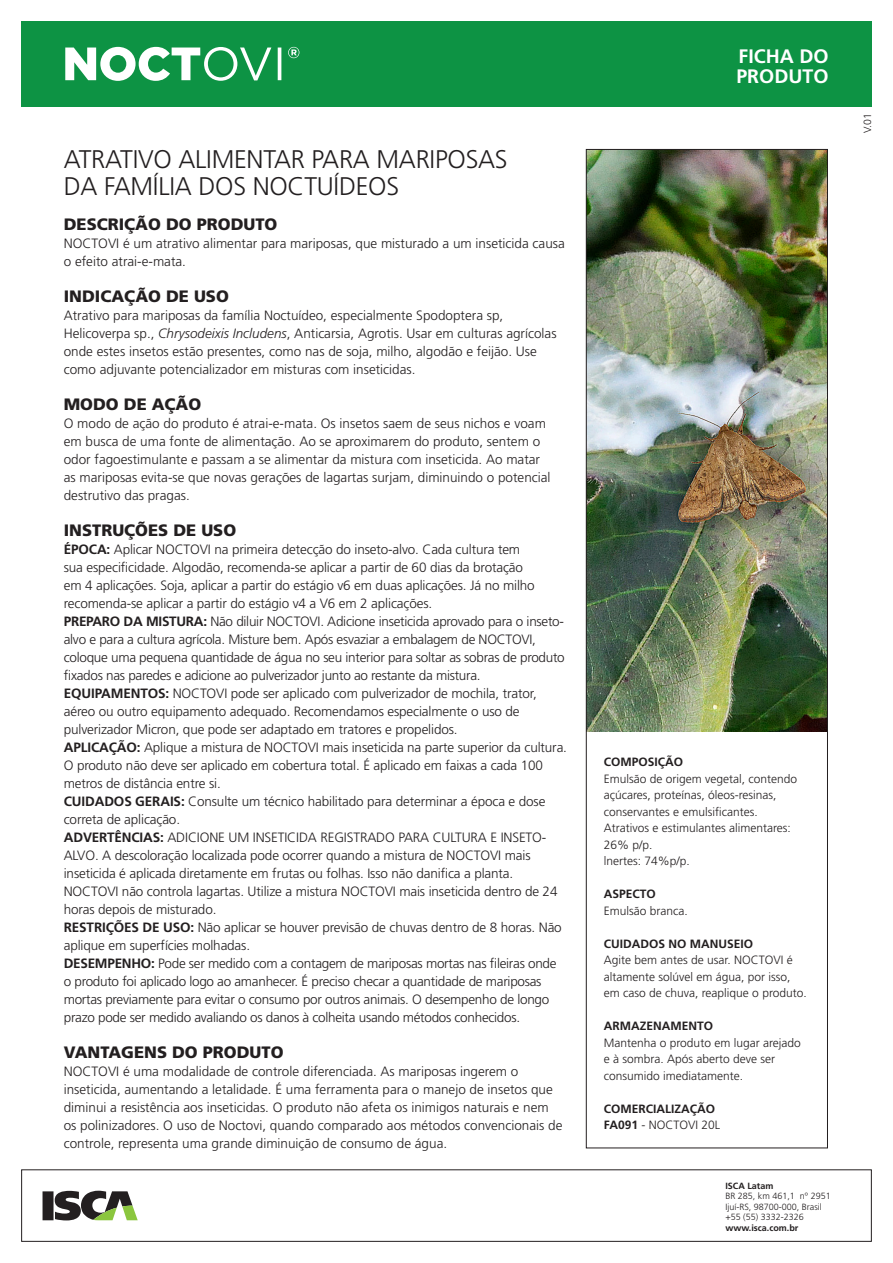
<style>
.page{position:relative;width:893px;height:1263px;background:#fff}
.page>*{position:absolute;margin:0;border:0;box-sizing:border-box;transform-origin:0 0}
.t1{font:300 25.5px/27px "Frutiger LT Std";letter-spacing:-.01em;color:#231f20}
.t2{font:700 19.5px/19.5px "Frutiger LT Std";color:#fff}
.t3{font:900 16.5px "Frutiger LT Std";color:#231f20}
.t4{font:300 13.5px/18px "Frutiger LT Std";letter-spacing:-.01em;color:#231f20}
.t5{font:300 12px/16.5px "Frutiger LT Std";color:#231f20}
.t6{font:700 12px "Frutiger LT Std";color:#231f20}
.t7{font:300 10.5px "Frutiger LT Std";color:#231f20}
.t8{font:300 9px "Frutiger LT Std";color:#231f20}
.t9{font:700 9px "Frutiger LT Std";color:#231f20}
.s1{font-style:italic}
.s2{font-weight:700}
</style>
<div class="page">
<img style="left:588px;top:151px;width:238px;height:580px">
<div style="left:586px;top:149px;width:242px;height:999px;border:1px solid #231f20"></div>
<div style="left:21px;top:21px;width:851px;height:85px;background:#0d9344"></div>
<div style="left:21px;top:1169px;width:851px;height:73px;border:1px solid #231f20"></div>
<svg style="left:288px;top:47px;width:11px;height:11px"></svg>
<svg style="left:65px;top:47px;width:216px;height:34px"></svg>
<svg style="left:43px;top:1191px;width:95px;height:29px"></svg>
<p class="t1" style="left:64px;top:146px;width:445px">ATRATIVO ALIMENTAR PARA MARIPOSAS<br>DA FAMÍLIA DOS NOCTUÍDEOS</p>
<p class="t3" style="left:64px;top:214px;width:215px">DESCRIÇÃO DO PRODUTO</p>
<p class="t4" style="left:64px;top:234px;width:503px">NOCTOVI é um atrativo alimentar para mariposas, que misturado a um inseticida causa o efeito atrai-e-mata.</p>
<p class="t3" style="left:64px;top:286px;width:167px">INDICAÇÃO DE USO</p>
<p class="t4" style="left:64px;top:306px;width:494px">Atrativo para mariposas da família Noctuídeo, especialmente Spodoptera sp, Helicoverpa sp., <span class="s1">Chrysodeixis Includens</span>, Anticarsia, Agrotis. Usar em culturas agrícolas onde estes insetos estão presentes, como nas de soja, milho, algodão e feijão. Use como adjuvante potencializador em misturas com inseticidas.</p>
<p class="t3" style="left:64px;top:394px;width:139px">MODO DE AÇÃO</p>
<p class="t4" style="left:64px;top:414px;width:488px">O modo de ação do produto é atrai-e-mata. Os insetos saem de seus nichos e voam em busca de uma fonte de alimentação. Ao se aproximarem do produto, sentem o odor fagoestimulante e passam a se alimentar da mistura com inseticida. Ao matar as mariposas evita-se que novas gerações de lagartas surjam, diminuindo o potencial destrutivo das pragas.</p>
<p class="t3" style="left:64px;top:520px;width:174px">INSTRUÇÕES DE USO</p>
<p class="t4" style="left:64px;top:540px;width:472px"><span class="s2">ÉPOCA:</span> Aplicar NOCTOVI na primeira detecção do inseto-alvo. Cada cultura tem sua especificidade. Algodão, recomenda-se aplicar a partir de 60 dias da brotação em 4 aplicações. Soja, aplicar a partir do estágio v6 em duas aplicações. Já no milho recomenda-se aplicar a partir do estágio v4 a V6 em 2 aplicações.</p>
<p class="t4" style="left:64px;top:612px;width:502px"><span class="s2">PREPARO DA MISTURA:</span> Não diluir NOCTOVI. Adicione inseticida aprovado para o inseto&shy;alvo e para a cultura agrícola. Misture bem. Após esvaziar a embalagem de NOCTOVI, coloque uma pequena quantidade de água no seu interior para soltar as sobras de produto fixados nas paredes e adicione ao pulverizador junto ao restante da mistura.</p>
<p class="t4" style="left:64px;top:684px;width:474px"><span class="s2">EQUIPAMENTOS:</span> NOCTOVI pode ser aplicado com pulverizador de mochila, trator, aéreo ou outro equipamento adequado. Recomendamos especialmente o uso de pulverizador Micron, que pode ser adaptado em tratores e propelidos.</p>
<p class="t4" style="left:64px;top:738px;width:505px"><span class="s2">APLICAÇÃO:</span> Aplique a mistura de NOCTOVI mais inseticida na parte superior da cultura.<br>O produto não deve ser aplicado em cobertura total. É aplicado em faixas a cada 100 metros de distância entre si.</p>
<p class="t4" style="left:64px;top:792px;width:483px"><span class="s2">CUIDADOS GERAIS:</span> Consulte um técnico habilitado para determinar a época e dose correta de aplicação.</p>
<p class="t4" style="left:64px;top:828px;width:495px"><span class="s2">ADVERTÊNCIAS:</span> ADICIONE UM INSETICIDA REGISTRADO PARA CULTURA E INSETO-ALVO. A descoloração localizada pode ocorrer quando a mistura de NOCTOVI mais inseticida é aplicada diretamente em frutas ou folhas. Isso não danifica a planta.<br>NOCTOVI não controla lagartas. Utilize a mistura NOCTOVI mais inseticida dentro de 24 horas depois de misturado.</p>
<p class="t4" style="left:64px;top:918px;width:499px"><span class="s2">RESTRIÇÕES DE USO:</span> Não aplicar se houver previsão de chuvas dentro de 8 horas. Não aplique em superfícies molhadas.</p>
<p class="t4" style="left:64px;top:954px;width:494px"><span class="s2">DESEMPENHO:</span> Pode ser medido com a contagem de mariposas mortas nas fileiras onde o produto foi aplicado logo ao amanhecer. É preciso checar a quantidade de mariposas mortas previamente para evitar o consumo por outros animais. O desempenho de longo prazo pode ser medido avaliando os danos à colheita usando métodos conhecidos.</p>
<p class="t3" style="left:64px;top:1042px;width:221px">VANTAGENS DO PRODUTO</p>
<p class="t4" style="left:64px;top:1062px;width:500px">NOCTOVI é uma modalidade de controle diferenciada. As mariposas ingerem o inseticida, aumentando a letalidade. É uma ferramenta para o manejo de insetos que diminui a resistência aos inseticidas. O produto não afeta os inimigos naturais e nem os polinizadores. O uso de Noctovi, quando comparado aos métodos convencionais de controle, representa uma grande diminuição de consumo de água.</p>
<p class="t2" style="left:736px;top:47px;width:94px">FICHA DO<br>PRODUTO</p>
<p class="t7" style="left:861px;top:133px;width:21px;rotate:-90deg">V.01</p>
<p class="t6" style="left:604px;top:755px;width:81px">COMPOSIÇÃO</p>
<p class="t5" style="left:604px;top:770px;width:195px">Emulsão de origem vegetal, contendo</p>
<p class="t5" style="left:604px;top:787px;width:174px">açúcares, proteínas, óleos-resinas,</p>
<p class="t5" style="left:604px;top:803px;width:156px">conservantes e emulsificantes.</p>
<p class="t5" style="left:604px;top:820px;width:189px">Atrativos e estimulantes alimentares:<br>26% p/p.</p>
<p class="t5" style="left:604px;top:853px;width:88px">lnertes: 74%p/p.</p>
<p class="t6" style="left:604px;top:887px;width:54px">ASPECTO</p>
<p class="t5" style="left:604px;top:902px;width:86px">Emulsão branca.</p>
<p class="t6" style="left:604px;top:936px;width:151px">CUIDADOS NO MANUSEIO</p>
<p class="t5" style="left:604px;top:952px;width:190px">Agite bem antes de usar. NOCTOVI é</p>
<p class="t5" style="left:604px;top:968px;width:204px">altamente solúvel em água, por isso, em caso de chuva, reaplique o produto.</p>
<p class="t6" style="left:604px;top:1019px;width:111px">ARMAZENAMENTO</p>
<p class="t5" style="left:604px;top:1034px;width:198px">Mantenha o produto em lugar arejado e à sombra. Após aberto deve ser</p>
<p class="t5" style="left:604px;top:1067px;width:141px">consumido imediatamente.</p>
<p class="t6" style="left:604px;top:1101px;width:113px">COMERCIALIZAÇÃO</p>
<p class="t5" style="left:604px;top:1117px;width:118px"><span class="s2">FA091</span> - NOCTOVI 20L</p>
<p class="t9" style="left:725px;top:1180px;width:50px">ISCA Latam</p>
<p class="t8" style="left:725px;top:1191px;width:107px">BR 285, km 461,1 nº 2951</p>
<p class="t8" style="left:725px;top:1201px;width:98px">Ijuí-RS, 98700-000, Brasil</p>
<p class="t8" style="left:725px;top:1212px;width:80px">+55 (55) 3332-2326</p>
<p class="t9" style="left:725px;top:1222px;width:75px">www.isca.com.br</p>
</div>
